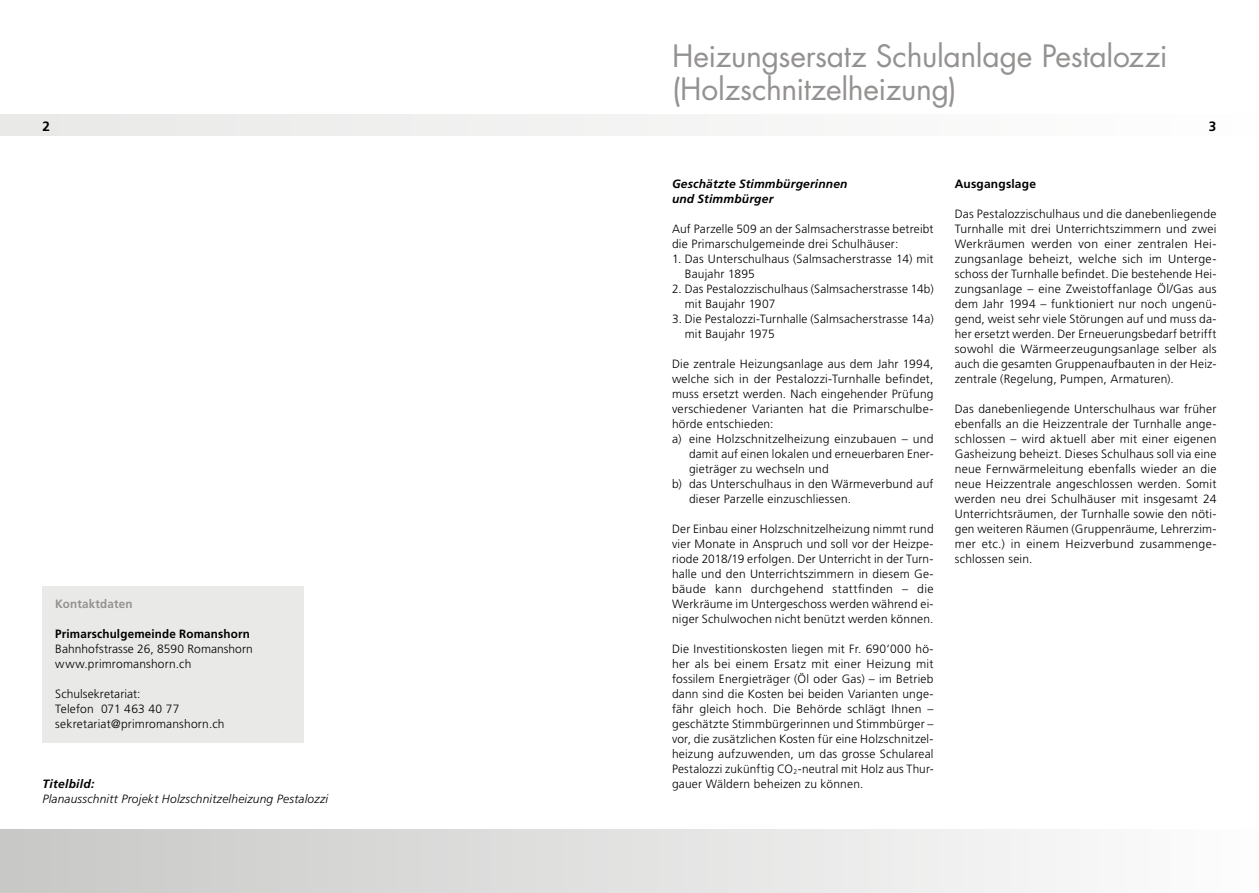
<style>
.page{position:relative;width:1259px;height:893px;background:#fff}
.page>*{position:absolute;margin:0;border:0;box-sizing:border-box;transform-origin:0 0}
.t1{font:30px/33px "Futura Std";letter-spacing:-.01em;color:#949290}
.t2{font:700 13.5px "Frutiger LT Std";color:#000}
.t3{font:300 12px/15px "Frutiger LT Std";letter-spacing:.015em;color:#000}
.t4{font:italic 300 12px "Frutiger LT Std";letter-spacing:.015em;color:#000}
.t5{font:italic 700 12px/15px "Frutiger LT Std";letter-spacing:.015em;color:#000}
.t6{font:700 12px "Frutiger LT Std";letter-spacing:.015em;color:#000}
.t7{font:700 12px "Frutiger LT Std";letter-spacing:.01em;color:#949290}
</style>
<div class="page">
<div style="left:0;top:115px;width:1259px;height:21px;background:#f3f3f3"></div>
<div style="left:0;top:829px;width:1259px;height:64px;background:linear-gradient(to right,#c7c7c6,#fdfdfd)"></div>
<div style="left:43px;top:587px;width:261px;height:156px;background:#e9e9e8"></div>
<h1 class="t1" style="left:672px;top:40px;width:497px">Heizungsersatz Schulanlage Pestalozzi (Holzschnitzelheizung)</h1>
<p class="t2" style="left:43px;top:118px;width:9px">2</p>
<p class="t2" style="left:1209px;top:118px;width:9px">3</p>
<p class="t7" style="left:55px;top:597px;width:79px">Kontaktdaten</p>
<p class="t6" style="left:55px;top:627px;width:196px">Primarschulgemeinde Romanshorn</p>
<p class="t3" style="left:55px;top:642px;width:199px">Bahnhofstrasse 26, 8590 Romanshorn www.primromanshorn.ch</p>
<p class="t3" style="left:55px;top:687px;width:171px">Schulsekretariat:<br>Telefon 071 463 40 77 sekretariat@primromanshorn.ch</p>
<p class="t5" style="left:43px;top:776px;width:53px">Titelbild:</p>
<p class="t4" style="left:43px;top:792px;width:287px">Planausschnitt Projekt Holzschnitzelheizung Pestalozzi</p>
<p class="t5" style="left:672px;top:176px;width:177px">Geschätzte Stimmbürgerinnen und Stimmbürger</p>
<p class="t3" style="left:672px;top:221px;width:263px">Auf Parzelle 509 an der Salmsacherstrasse betreibt die Primarschulgemeinde drei Schulhäuser:</p>
<p class="t3" style="left:685px;top:251px;width:250px;text-indent:-13px">1. Das Unterschulhaus (Salmsacherstrasse 14) mit<br>Baujahr 1895</p>
<p class="t3" style="left:685px;top:281px;width:250px;text-indent:-13px">2. Das Pestalozzischulhaus (Salmsacherstrasse 14b) mit Baujahr 1907</p>
<p class="t3" style="left:685px;top:311px;width:250px;text-indent:-13px">3. Die Pestalozzi-Turnhalle (Salmsacherstrasse 14a) mit Baujahr 1975</p>
<p class="t3" style="left:672px;top:356px;width:263px">Die zentrale Heizungsanlage aus dem Jahr 1994,</p>
<p class="t3" style="left:672px;top:371px;width:263px">welche sich in der Pestalozzi-Turnhalle befindet,</p>
<p class="t3" style="left:672px;top:386px;width:263px">muss ersetzt werden. Nach eingehender Prüfung</p>
<p class="t3" style="left:672px;top:401px;width:263px">verschiedener Varianten hat die Primarschulbe-</p>
<p class="t3" style="left:672px;top:416px;width:103px">hörde entschieden:</p>
<p class="t3" style="left:672px;top:431px;width:263px">a) eine Holzschnitzelheizung einzubauen – und</p>
<p class="t3" style="left:689px;top:446px;width:246px">damit auf einen lokalen und erneuerbaren Ener-</p>
<p class="t3" style="left:689px;top:461px;width:141px">gieträger zu wechseln und</p>
<p class="t3" style="left:672px;top:476px;width:263px">b) das Unterschulhaus in den Wärmeverbund auf</p>
<p class="t3" style="left:689px;top:491px;width:164px">dieser Parzelle einzuschliessen.</p>
<p class="t3" style="left:672px;top:521px;width:263px;text-align:justify">Der Einbau einer Holzschnitzelheizung nimmt rund vier Monate in Anspruch und soll vor der Heizpe&shy;riode 2018/19 erfolgen. Der Unterricht in der Turn&shy;halle und den Unterrichtszimmern in diesem Ge&shy;bäude kann durchgehend stattfinden – die Werkräume im Untergeschoss werden während ei&shy;niger Schulwochen nicht benützt werden können.</p>
<p class="t3" style="left:672px;top:641px;width:263px;text-align:justify">Die Investitionskosten liegen mit Fr. 690‘000 hö&shy;her als bei einem Ersatz mit einer Heizung mit fossilem Energieträger (Öl oder Gas) – im Betrieb dann sind die Kosten bei beiden Varianten unge&shy;fähr gleich hoch. Die Behörde schlägt Ihnen – geschätzte Stimmbürgerinnen und Stimmbürger – vor, die zusätzlichen Kosten für eine Holzschnitzel&shy;heizung aufzuwenden, um das grosse Schulareal Pestalozzi zukünftig CO<sub>2</sub>-neutral mit Holz aus Thur&shy;gauer Wäldern beheizen zu können.</p>
<p class="t6" style="left:955px;top:177px;width:83px">Ausgangslage</p>
<p class="t3" style="left:955px;top:206px;width:263px;text-align:justify">Das Pestalozzischulhaus und die danebenliegende Turnhalle mit drei Unterrichtszimmern und zwei Werkräumen werden von einer zentralen Hei&shy;zungsanlage beheizt, welche sich im Unterge&shy;schoss der Turnhalle befindet. Die bestehende Hei&shy;zungsanlage – eine Zweistoffanlage Öl/Gas aus dem Jahr 1994 – funktioniert nur noch ungenü&shy;gend, weist sehr viele Störungen auf und muss da&shy;her ersetzt werden. Der Erneuerungsbedarf betrifft sowohl die Wärmeerzeugungsanlage selber als auch die gesamten Gruppenaufbauten in der Heiz&shy;zentrale (Regelung, Pumpen, Armaturen).</p>
<p class="t3" style="left:955px;top:401px;width:263px;text-align:justify">Das danebenliegende Unterschulhaus war früher ebenfalls an die Heizzentrale der Turnhalle ange&shy;schlossen – wird aktuell aber mit einer eigenen Gasheizung beheizt. Dieses Schulhaus soll via eine neue Fernwärmeleitung ebenfalls wieder an die neue Heizzentrale angeschlossen werden. Somit werden neu drei Schulhäuser mit insgesamt 24<br>Unterrichtsräumen, der Turnhalle sowie den nöti&shy;gen weiteren Räumen (Gruppenräume, Lehrerzim&shy;mer etc.) in einem Heizverbund zusammenge&shy;schlossen sein.</p>
</div>
